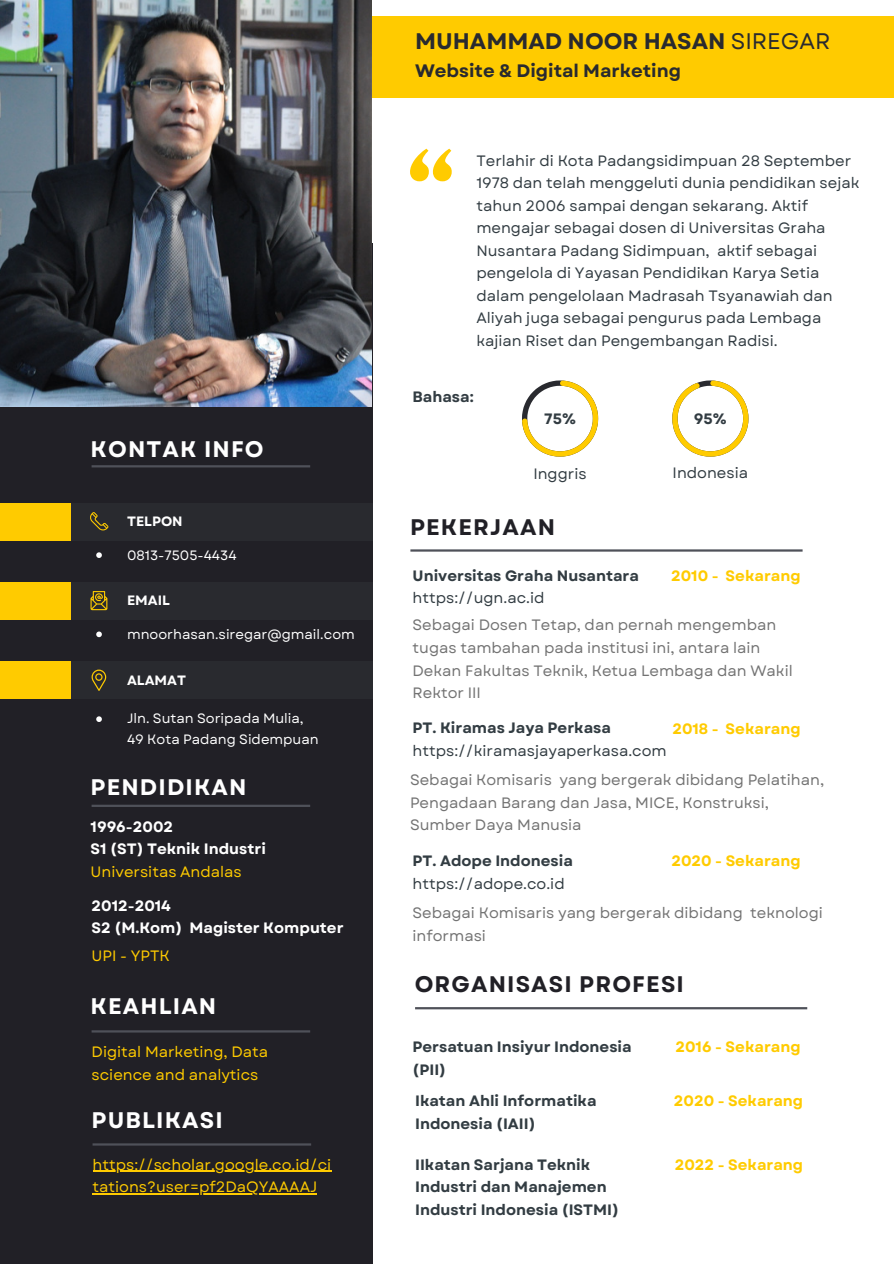
<style>
.page{position:relative;width:894px;height:1264px;background:#fff}
.page>*{position:absolute;margin:0;border:0;box-sizing:border-box;transform-origin:0 0}
.t1{font:700 22.5px "Garet";letter-spacing:.05em;color:#fff}
.t2{font:700 22.5px "Garet";letter-spacing:.05em;color:#212026}
.t3{font:700 22.5px "Garet";color:#292a2f}
.t4{font:700 18px "Garet";color:#292a2f}
.t5{font:15px/22.5px "Garet";color:#323c42}
.t6{font:15px/22.5px "Garet";color:#737373}
.t7{font:700 15px/22.5px "Garet";color:#323c42}
.t8{font:15px/22.5px "Garet";color:#ffcb00}
.t9{font:700 15px "Garet";color:#ffcb00}
.t10{font:700 15px/22.5px "Garet";color:#fff}
.t11{font:13.5px/20.2px "Garet";color:#fff}
.t12{font:700 13.5px "Garet";color:#fff}
.s1{font-weight:400}
</style>
<div class="page">
<div style="left:0;top:243px;width:372px;height:1020px;background:#212026"></div>
<div style="left:353px;top:16px;width:540px;height:82px;background:#ffcb00"></div>
<img style="left:0;top:0;width:372px;height:407px">
<div style="left:0;top:503px;width:372px;height:37px;background:#292a2f"></div>
<div style="left:0;top:582px;width:372px;height:37px;background:#292a2f"></div>
<div style="left:0;top:661px;width:372px;height:37px;background:#292a2f"></div>
<svg style="left:90px;top:591px;width:17px;height:19px"></svg>
<svg style="left:92px;top:669px;width:14px;height:22px"></svg>
<div style="left:0;top:503px;width:71px;height:37px;background:#ffcb00"></div>
<div style="left:0;top:582px;width:71px;height:37px;background:#ffcb00"></div>
<div style="left:0;top:661px;width:71px;height:37px;background:#ffcb00"></div>
<svg style="left:90px;top:512px;width:19px;height:19px"></svg>
<svg style="left:96px;top:552px;width:6px;height:6px"></svg>
<svg style="left:96px;top:631px;width:6px;height:6px"></svg>
<svg style="left:96px;top:716px;width:6px;height:6px"></svg>
<svg style="left:410px;top:149px;width:41px;height:32px"></svg>
<svg style="left:522px;top:380px;width:76px;height:76px"></svg>
<svg style="left:672px;top:380px;width:76px;height:76px"></svg>
<hr style="left:92px;top:465px;width:218px;height:2px;background:#4f5159">
<hr style="left:92px;top:804px;width:218px;height:3px;background:#4f5159">
<hr style="left:410px;top:549px;width:392px;height:2px;background:#4f5159">
<hr style="left:92px;top:1030px;width:218px;height:2px;background:#4f5159">
<hr style="left:415px;top:1007px;width:392px;height:2px;background:#4f5159">
<hr style="left:92px;top:1170px;width:239px;height:1px;background:#ffcb00">
<hr style="left:92px;top:1193px;width:225px;height:1px;background:#ffcb00">
<hr style="left:92px;top:1143px;width:219px;height:2px;background:#4f5159">
<h1 class="t1" style="left:91px;top:432px;width:174px">KONTAK INFO</h1>
<p class="t12" style="left:127px;top:511px;width:57px">TELPON</p>
<p class="t11" style="left:127px;top:545px;width:111px">0813-7505-4434</p>
<p class="t12" style="left:127px;top:590px;width:44px">EMAIL</p>
<p class="t11" style="left:127px;top:624px;width:229px">mnoorhasan.siregar@gmail.com</p>
<p class="t12" style="left:127px;top:670px;width:60px">ALAMAT</p>
<p class="t11" style="left:127px;top:708px;width:193px">Jln. Sutan Soripada Mulia,<br>49 Kota Padang Sidempuan</p>
<h1 class="t1" style="left:91px;top:770px;width:157px">PENDIDIKAN</h1>
<p class="t10" style="left:91px;top:815px;width:177px">1996-2002<br>S1 (ST) Teknik Industri</p>
<p class="t8" style="left:91px;top:860px;width:153px">Universitas Andalas</p>
<p class="t10" style="left:92px;top:894px;width:253px">2012-2014<br>S2 (M.Kom) Magister Komputer</p>
<p class="t8" style="left:92px;top:944px;width:80px">UPI - YPTK</p>
<h1 class="t1" style="left:91px;top:990px;width:127px">KEAHLIAN</h1>
<p class="t8" style="left:92px;top:1040px;width:178px">Digital Marketing, Data science and analytics</p>
<h1 class="t1" style="left:92px;top:1104px;width:133px">PUBLIKASI</h1>
<p class="t8" style="left:92px;top:1153px;width:240px">https://scholar.google.co.id/ci tations?user=pf2DaQYAAAAJ</p>
<h1 class="t3" style="left:415px;top:24px;width:416px">MUHAMMAD NOOR HASAN <span class="s1">SIREGAR</span></h1>
<p class="t4" style="left:415px;top:58px;width:267px">Website &amp; Digital Marketing</p>
<p class="t5" style="left:476px;top:149px;width:384px">Terlahir di Kota Padangsidimpuan 28 September 1978 dan telah menggeluti dunia pendidikan sejak tahun 2006 sampai dengan sekarang. Aktif mengajar sebagai dosen di Universitas Graha Nusantara Padang Sidimpuan, aktif sebagai pengelola di Yayasan Pendidikan Karya Setia dalam pengelolaan Madrasah Tsyanawiah dan Aliyah juga sebagai pengurus pada Lembaga kajian Riset dan Pengembangan Radisi.</p>
<p class="t7" style="left:412px;top:385px;width:63px">Bahasa:</p>
<p class="t7" style="left:544px;top:407px;width:33px">75%</p>
<p class="t7" style="left:693px;top:407px;width:34px">95%</p>
<p class="t5" style="left:533px;top:463px;width:55px">Inggris</p>
<p class="t5" style="left:672px;top:462px;width:77px">Indonesia</p>
<h1 class="t2" style="left:410px;top:510px;width:146px">PEKERJAAN</h1>
<p class="t7" style="left:412px;top:564px;width:228px">Universitas Graha Nusantara</p>
<p class="t5" style="left:412px;top:587px;width:133px">https://ugn.ac.id</p>
<p class="t9" style="left:671px;top:565px;width:131px">2010 - Sekarang</p>
<p class="t6" style="left:412px;top:614px;width:381px">Sebagai Dosen Tetap, dan pernah mengemban tugas tambahan pada institusi ini, antara lain Dekan Fakultas Teknik, Ketua Lembaga dan Wakil Rektor III</p>
<p class="t7" style="left:412px;top:716px;width:200px">PT. Kiramas Jaya Perkasa</p>
<p class="t5" style="left:412px;top:739px;width:256px">https://kiramasjayaperkasa.com</p>
<p class="t9" style="left:672px;top:717px;width:130px">2018 - Sekarang</p>
<p class="t6" style="left:410px;top:768px;width:415px">Sebagai Komisaris yang bergerak dibidang Pelatihan,<br>Pengadaan Barang dan Jasa, MICE, Konstruksi,<br>Sumber Daya Manusia</p>
<p class="t7" style="left:412px;top:850px;width:162px">PT. Adope Indonesia</p>
<p class="t5" style="left:412px;top:872px;width:154px">https://adope.co.id</p>
<p class="t9" style="left:671px;top:850px;width:131px">2020 - Sekarang</p>
<p class="t6" style="left:412px;top:902px;width:412px">Sebagai Komisaris yang bergerak dibidang teknologi informasi</p>
<h1 class="t2" style="left:414px;top:968px;width:271px">ORGANISASI PROFESI</h1>
<p class="t7" style="left:412px;top:1035px;width:220px">Persatuan Insiyur Indonesia (PII)</p>
<p class="t9" style="left:675px;top:1036px;width:127px">2016 - Sekarang</p>
<p class="t7" style="left:415px;top:1089px;width:183px">Ikatan Ahli Informatika<br>Indonesia (IAII)</p>
<p class="t9" style="left:673px;top:1090px;width:131px">2020 - Sekarang</p>
<p class="t7" style="left:415px;top:1153px;width:205px">IIkatan Sarjana Teknik<br>Industri dan Manajemen<br>Industri Indonesia (ISTMI)</p>
<p class="t9" style="left:674px;top:1153px;width:130px">2022 - Sekarang</p>
</div>
